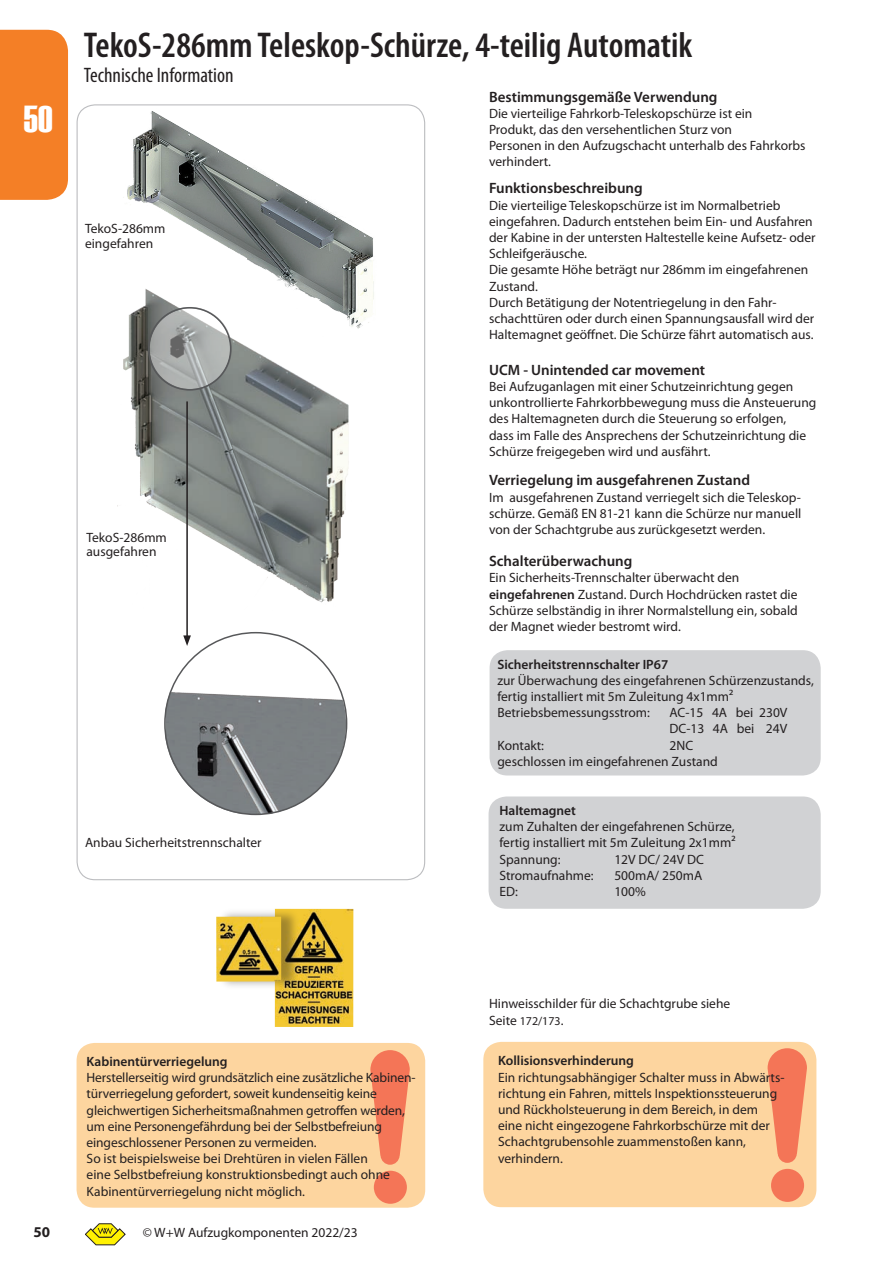
<style>
.page{position:relative;width:893px;height:1263px;background:#fff}
.page>*{position:absolute;margin:0;border:0;box-sizing:border-box;transform-origin:0 0}
.t1{font:37.5px "Haettenschweiler";color:#fff}
.t2{font:600 condensed 36px "Myriad Pro";color:#231f20}
.t3{font:condensed 21px "Myriad Pro";color:#231f20}
.t4{font:600 15px "Myriad Pro";color:#231f20}
.t5{font:700 15px "Myriad Pro";color:#231f20}
.t6{font:13.5px/16.2px "Myriad Pro";color:#231f20}
.t7{font:600 13.5px "Myriad Pro";color:#231f20}
.t8{font:12px "Myriad Pro";color:#231f20}
.s1{font-weight:600}
.s2{font-size:13.5px}
</style>
<div class="page">
<div style="left:489px;top:796px;width:332px;height:113px;background:#d1d2d4;border-radius:18px"></div>
<div style="left:490px;top:650px;width:331px;height:125px;background:#d1d2d4;border-radius:18px"></div>
<img style="left:123px;top:335px;width:226px;height:268px">
<img style="left:127px;top:111px;width:247px;height:224px">
<img style="left:275px;top:909px;width:79px;height:118px">
<div style="left:218px;top:907px;width:84px;height:85px;background:#231f20;opacity:.4"></div>
<img style="left:216px;top:916px;width:65px;height:66px">
<hr style="left:186px;top:401px;width:2px;height:237px;background:#231f20">
<svg style="left:183px;top:635px;width:8px;height:11px"></svg>
<img style="left:165px;top:665px;width:181px;height:148px">
<svg style="left:149px;top:308px;width:82px;height:82px;background:#adb0af"></svg>
<div style="left:148px;top:307px;width:83px;height:84px;border:2px solid #57585a;border-radius:50%"></div>
<div style="left:77px;top:1043px;width:348px;height:165px;background:#fdd59f;border-radius:18px"></div>
<div style="left:483px;top:1042px;width:333px;height:165px;background:#fdd59f;border-radius:18px"></div>
<div style="left:374px;top:1171px;width:33px;height:33px;background:#f47557;border-radius:50%"></div>
<svg style="left:370px;top:1050px;width:40px;height:115px"></svg>
<div style="left:771px;top:1169px;width:33px;height:33px;background:#f47557;border-radius:50%"></div>
<svg style="left:767px;top:1048px;width:40px;height:115px"></svg>
<svg style="left:85px;top:1223px;width:40px;height:22px"></svg>
<div style="left:0;top:30px;width:68px;height:170px;background:#f47f26"></div>
<h1 class="t1" style="left:24px;top:93px;width:30px">50</h1>
<h2 class="t2" style="left:84px;top:23px;width:610px">TekoS-286mm Teleskop-Schürze, 4-teilig Automatik</h2>
<h3 class="t3" style="left:84px;top:63px;width:151px">Technische Information</h3>
<p class="t6" style="left:85px;top:221px;width:82px;line-height:14.2px">TekoS-286mm eingefahren</p>
<p class="t6" style="left:86px;top:530px;width:82px;line-height:14.2px">TekoS-286mm ausgefahren</p>
<p class="t6" style="left:85px;top:834px;width:178px">Anbau Sicherheitstrennschalter</p>
<p class="t4" style="left:489px;top:87px;width:230px">Bestimmungsgemäße Verwendung</p>
<p class="t6" style="left:489px;top:105px;width:318px">Die vierteilige Fahrkorb-Teleskopschürze ist ein<br>Produkt, das den versehentlichen Sturz von<br>Personen in den Aufzugschacht unterhalb des Fahrkorbs verhindert.</p>
<p class="t4" style="left:489px;top:179px;width:155px">Funktionsbeschreibung</p>
<p class="t6" style="left:489px;top:197px;width:328px">Die vierteilige Teleskopschürze ist im Normalbetrieb eingefahren. Dadurch entstehen beim Ein- und Ausfahren der Kabine in der untersten Haltestelle keine Aufsetz- oder Schleifgeräusche.<br>Die gesamte Höhe beträgt nur 286mm im eingefahrenen Zustand.<br>Durch Betätigung der Notentriegelung in den Fahr&shy;schachttüren oder durch einen Spannungsausfall wird der Haltemagnet geöffnet. Die Schürze fährt automatisch aus.</p>
<p class="t4" style="left:489px;top:360px;width:218px">UCM - Unintended car movement</p>
<p class="t6" style="left:489px;top:378px;width:329px">Bei Aufzuganlagen mit einer Schutzeinrichtung gegen unkontrollierte Fahrkorbbewegung muss die Ansteuerung des Haltemagneten durch die Steuerung so erfolgen,<br>dass im Falle des Ansprechens der Schutzeinrichtung die Schürze freigegeben wird und ausfährt.</p>
<p class="t4" style="left:489px;top:471px;width:263px">Verriegelung im ausgefahrenen Zustand</p>
<p class="t6" style="left:489px;top:489px;width:314px;text-align:justify">Im ausgefahrenen Zustand verriegelt sich die Teleskop&shy;schürze. Gemäß EN 81-21 kann die Schürze nur manuell von der Schachtgrube aus zurückgesetzt werden.</p>
<p class="t4" style="left:489px;top:552px;width:145px">Schalterüberwachung</p>
<p class="t6" style="left:489px;top:569px;width:310px">Ein Sicherheits-Trennschalter überwacht den <span class="s1">eingefahrenen</span> Zustand. Durch Hochdrücken rastet die Schürze selbständig in ihrer Normalstellung ein, sobald der Magnet wieder bestromt wird.</p>
<p class="t7" style="left:497px;top:655px;width:172px">Sicherheitstrennschalter IP67</p>
<p class="t6" style="left:497px;top:672px;width:318px">zur Überwachung des eingefahrenen Schürzenzustands, fertig installiert mit 5m Zuleitung 4x1mm²<br>Betriebsbemessungsstrom:</p>
<p class="t6" style="left:670px;top:704px;width:119px">AC-15 4A bei 230V<br>DC-13 4A bei 24V</p>
<p class="t6" style="left:497px;top:737px;width:48px">Kontakt:</p>
<p class="t6" style="left:497px;top:737px;width:222px;text-indent:172px">2NC geschlossen im eingefahrenen Zustand</p>
<p class="t7" style="left:499px;top:802px;width:78px">Haltemagnet</p>
<p class="t6" style="left:499px;top:818px;width:237px;text-align:justify">zum Zuhalten der eingefahrenen Schürze, fertig installiert mit 5m Zuleitung 2x1mm²<br>Spannung:</p>
<p class="t6" style="left:614px;top:851px;width:91px">12V DC/ 24V DC</p>
<p class="t6" style="left:499px;top:867px;width:96px">Stromaufnahme:</p>
<p class="t6" style="left:614px;top:867px;width:90px">500mA/ 250mA</p>
<p class="t6" style="left:499px;top:883px;width:20px">ED:</p>
<p class="t6" style="left:614px;top:883px;width:33px">100%</p>
<p class="t7" style="left:87px;top:1053px;width:143px">Kabinentürverriegelung</p>
<p class="t6" style="left:87px;top:1069px;width:330px">Herstellerseitig wird grundsätzlich eine zusätzliche Kabinen&shy;türverriegelung gefordert, soweit kundenseitig keine gleichwertigen Sicherheitsmaßnahmen getroffen werden, um eine Personengefährdung bei der Selbstbefreiung eingeschlossener Personen zu vermeiden.<br>So ist beispielsweise bei Drehtüren in vielen Fällen<br>eine Selbstbefreiung konstruktionsbedingt auch ohne Kabinentürverriegelung nicht möglich.</p>
<p class="t6" style="left:489px;top:995px;width:243px">Hinweisschilder für die Schachtgrube siehe</p>
<p class="t8" style="left:489px;top:1013px;width:76px"><span class="s2">Seite</span> 172/173<span class="s2">.</span></p>
<p class="t7" style="left:498px;top:1052px;width:137px">Kollisionsverhinderung</p>
<p class="t6" style="left:498px;top:1069px;width:288px">Ein richtungsabhängiger Schalter muss in Abwärts&shy;richtung ein Fahren, mittels Inspektionssteuerung und Rückholsteuerung in dem Bereich, in dem eine nicht eingezogene Fahrkorbschürze mit der Schachtgrubensohle zuammenstoßen kann, verhindern.</p>
<p class="t5" style="left:34px;top:1223px;width:18px">50</p>
<p class="t6" style="left:143px;top:1224px;width:216px">© W+W Aufzugkomponenten 2022/23</p>
</div>
